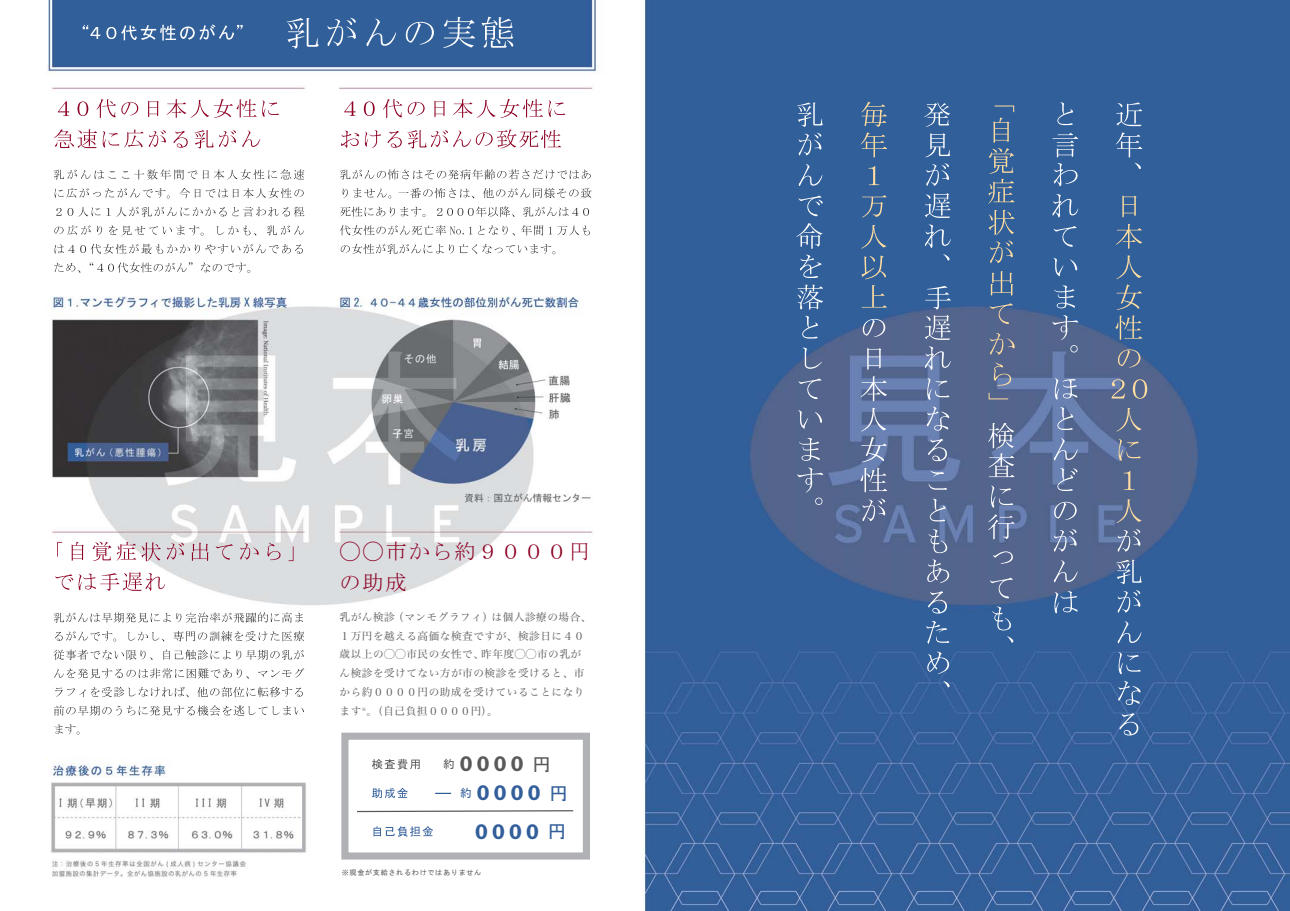
<style>
.page{position:relative;width:1290px;height:911px;background:#fff}
.page>*{position:absolute;margin:0;border:0;box-sizing:border-box;transform-origin:0 0}
.t1{font:21.25px/30.5px "MS Mincho";letter-spacing:.08em;color:#8d0023}
.t2{font:600 21.25px/29.1px "Franklin Gothic";letter-spacing:.2em;color:#58595b}
.t3{font:600 21.25px "Franklin Gothic";color:#325e9a}
.t4{font:10.62px/18.8px "Hira Min Pro W3 90 pv RKSJ H";letter-spacing:.05em;color:#58595b}
.t5{font:10.62px "Hira Min Pro W3 90 pv RKSJ H";letter-spacing:.025em;color:#58595b}
.t6{font:7.12px "MS Gothic";letter-spacing:.1em;color:#58595b}
.t7{font:4.38px "Hira Min Pro W3 90 pv RKSJ H";color:#58595b}
.s1{font-family:"MS Gothic";font-weight:400;font-size:11.5px}
.s2{font-family:"MS Gothic";font-weight:400;font-size:18.62px}
.s3{font-family:"MS Gothic";font-weight:400;font-size:11.5px;color:#325e9a}
.s4{color:#325e9a}
.s5{font-family:"MS Gothic";font-weight:400;font-size:18.62px;color:#325e9a}
</style>
<div class="page">
<img style="left:46px;top:0;width:1244px;height:911px">
<svg style="left:83px;top:17px;width:430px;height:32px;background:#4971a5"></svg>
<svg style="left:54px;top:262px;width:196px;height:11px"></svg>
<svg style="left:55px;top:244px;width:248px;height:10px"></svg>
<svg style="left:54px;top:225px;width:250px;height:11px"></svg>
<svg style="left:56px;top:207px;width:248px;height:10px"></svg>
<svg style="left:55px;top:188px;width:249px;height:10px"></svg>
<svg style="left:54px;top:169px;width:250px;height:11px"></svg>
<svg style="left:54px;top:129px;width:206px;height:19px"></svg>
<svg style="left:58px;top:99px;width:221px;height:19px"></svg>
<svg style="left:341px;top:244px;width:214px;height:10px"></svg>
<svg style="left:340px;top:225px;width:250px;height:11px"></svg>
<svg style="left:340px;top:206px;width:249px;height:11px"></svg>
<svg style="left:342px;top:188px;width:250px;height:10px"></svg>
<svg style="left:340px;top:169px;width:251px;height:11px"></svg>
<svg style="left:341px;top:129px;width:220px;height:19px"></svg>
<svg style="left:344px;top:99px;width:221px;height:19px"></svg>
<svg style="left:54px;top:724px;width:25px;height:10px"></svg>
<svg style="left:54px;top:705px;width:250px;height:11px"></svg>
<svg style="left:55px;top:686px;width:248px;height:11px"></svg>
<svg style="left:54px;top:668px;width:250px;height:10px"></svg>
<svg style="left:54px;top:649px;width:250px;height:11px"></svg>
<svg style="left:55px;top:631px;width:249px;height:10px"></svg>
<svg style="left:54px;top:612px;width:249px;height:11px"></svg>
<svg style="left:55px;top:572px;width:110px;height:19px"></svg>
<svg style="left:57px;top:541px;width:236px;height:20px"></svg>
<svg style="left:372px;top:759px;width:48px;height:10px"></svg>
<svg style="left:372px;top:788px;width:36px;height:10px"></svg>
<svg style="left:373px;top:826px;width:60px;height:10px"></svg>
<svg style="left:796px;top:102px;width:27px;height:403px;background:#5271a0"></svg>
<svg style="left:860px;top:319px;width:27px;height:202px;background:#6e7fa6"></svg>
<svg style="left:860px;top:102px;width:27px;height:205px;background:#476c9a"></svg>
<svg style="left:924px;top:102px;width:27px;height:585px;background:#5976a3"></svg>
<svg style="left:988px;top:423px;width:26px;height:219px;background:#63789f"></svg>
<svg style="left:988px;top:105px;width:27px;height:294px;background:#547097"></svg>
<svg style="left:1052px;top:102px;width:26px;height:511px;background:#5875a3"></svg>
<svg style="left:1116px;top:529px;width:26px;height:206px;background:#4f72a4"></svg>
<svg style="left:1111px;top:195px;width:36px;height:328px;background:#536d95"></svg>
<svg style="left:1116px;top:102px;width:26px;height:67px;background:#4c74a7"></svg>
<div style="left:341px;top:732px;width:249px;height:127px;border:7px solid #afb1b4"></div>
<svg style="left:356px;top:809px;width:218px;height:3px"></svg>
<svg style="left:435px;top:792px;width:16px;height:2px"></svg>
<h1 class="t1" style="left:339px;top:536px;width:252px">◯◯市から約９０００円の助成</h1>
<p class="t4" style="left:339px;top:609px;width:253px">乳がん検診（マンモグラフィ）は個人診療の場合、<br>１万円を越える高価な検査ですが、検診日に４０歳以上の◯◯市民の女性で、昨年度◯◯市の乳がん検診を受けてない方が市の検診を受けると、市から約００００円の助成を受けていることになります</p>
<p class="t7" style="left:362px;top:707px;width:6px">※</p>
<p class="t5" style="left:366px;top:706px;width:133px">。（自己負担００００円）。</p>
<h1 class="t2" style="left:460px;top:751px;width:109px;text-indent:-17px"><span class="s1">約</span> 0000 <span class="s2">円<br></span><span class="s3">約</span> <span class="s4">0000</span> <span class="s5">円</span></h1>
<h1 class="t3" style="left:475px;top:824px;width:93px">0000 <span class="s2">円</span></h1>
<p class="t6" style="left:342px;top:868px;width:141px">※現金が支給されるわけではありません</p>
</div>
